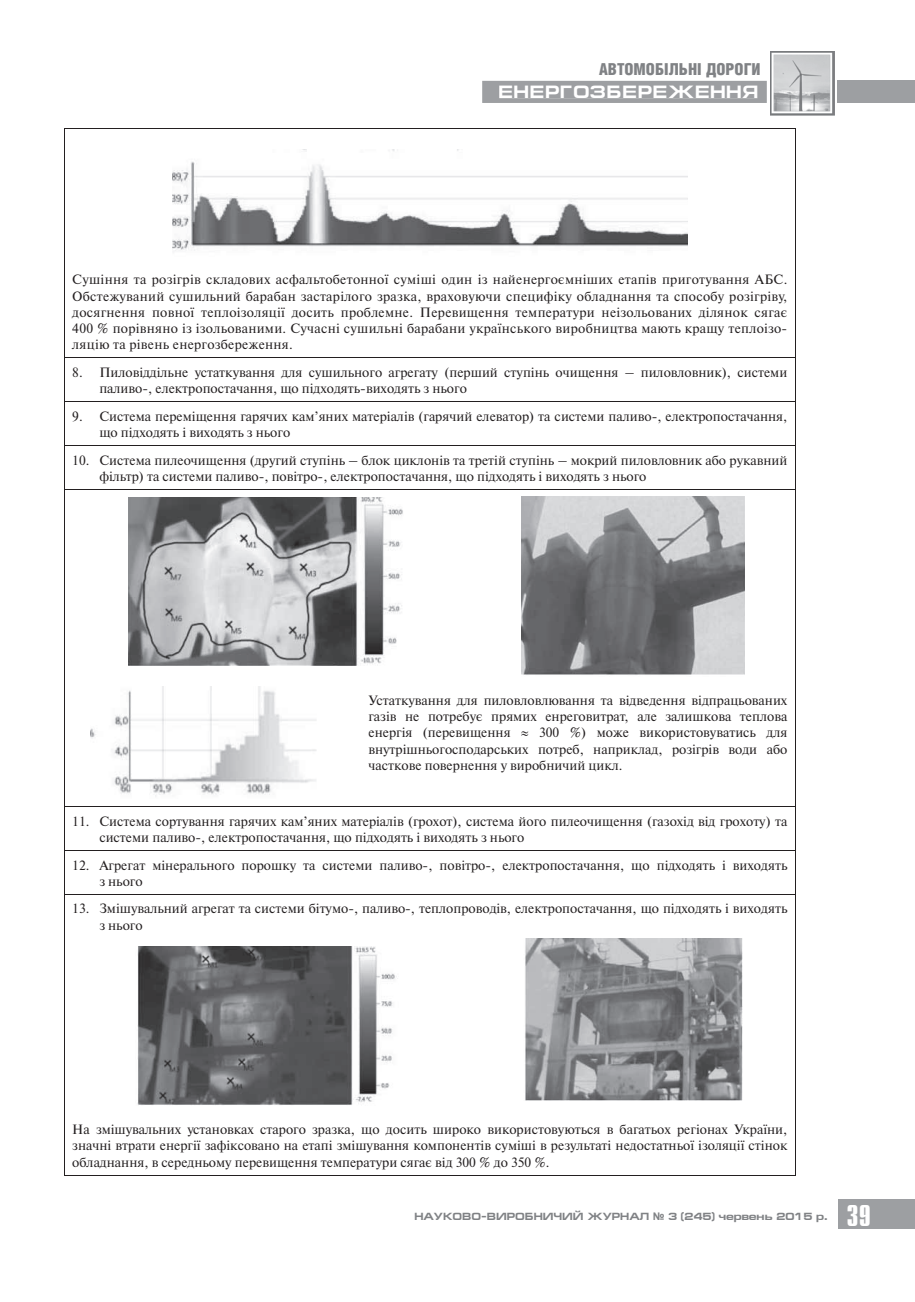
<style>
.page{position:relative;width:915px;height:1302px;background:#fff}
.page>*{position:absolute;margin:0;border:0;box-sizing:border-box;transform-origin:0 0}
.t1{font:700 30px "Compact C";color:#fff}
.t2{font:700 18px "Europe Ext";letter-spacing:.025em;color:#fff}
.t3{font:900 16.5px "Helios Cond";color:#808285}
.t4{font:13.5px/16.2px "Newton C";color:#231f20}
.t5{font:700 10.5px "Europe Ext";color:#808285}
.s1{font-family:"Arial"}
</style>
<div class="page">
<svg style="left:482px;top:81px;width:284px;height:22px;background:#9ea0a3"></svg>
<div style="left:499px;top:86px;width:258px;height:12px;background:#9d9fa2"></div>
<div style="left:837px;top:81px;width:77px;height:22px;background:#9d9fa2"></div>
<img style="left:770px;top:51px;width:64px;height:64px">
<div style="left:838px;top:1198px;width:76px;height:30px;background:#9d9fa2"></div>
<hr style="left:64px;top:128px;width:1px;height:229px;background:#231f20">
<hr style="left:794px;top:128px;width:1px;height:229px;background:#231f20">
<hr style="left:64px;top:357px;width:296px;height:1px;background:#231f20">
<hr style="left:64px;top:358px;width:1px;height:43px;background:#231f20">
<hr style="left:360px;top:357px;width:52px;height:1px;background:#231f20">
<hr style="left:412px;top:357px;width:57px;height:1px;background:#231f20">
<hr style="left:469px;top:357px;width:326px;height:1px;background:#231f20">
<hr style="left:794px;top:358px;width:1px;height:43px;background:#231f20">
<hr style="left:64px;top:401px;width:296px;height:1px;background:#231f20">
<hr style="left:64px;top:402px;width:1px;height:43px;background:#231f20">
<hr style="left:360px;top:401px;width:52px;height:1px;background:#231f20">
<hr style="left:412px;top:401px;width:57px;height:1px;background:#231f20">
<hr style="left:469px;top:401px;width:326px;height:1px;background:#231f20">
<hr style="left:794px;top:402px;width:1px;height:43px;background:#231f20">
<hr style="left:64px;top:445px;width:296px;height:1px;background:#231f20">
<hr style="left:64px;top:446px;width:1px;height:43px;background:#231f20">
<hr style="left:360px;top:445px;width:52px;height:1px;background:#231f20">
<hr style="left:412px;top:445px;width:57px;height:1px;background:#231f20">
<hr style="left:469px;top:445px;width:326px;height:1px;background:#231f20">
<hr style="left:794px;top:446px;width:1px;height:43px;background:#231f20">
<hr style="left:64px;top:489px;width:1px;height:189px;background:#231f20">
<hr style="left:794px;top:489px;width:1px;height:189px;background:#231f20">
<hr style="left:64px;top:678px;width:1px;height:128px;background:#231f20">
<hr style="left:794px;top:678px;width:1px;height:128px;background:#231f20">
<hr style="left:64px;top:806px;width:296px;height:1px;background:#231f20">
<hr style="left:64px;top:806px;width:1px;height:43px;background:#231f20">
<hr style="left:360px;top:806px;width:52px;height:1px;background:#231f20">
<hr style="left:412px;top:806px;width:57px;height:1px;background:#231f20">
<hr style="left:469px;top:806px;width:326px;height:1px;background:#231f20">
<hr style="left:794px;top:806px;width:1px;height:43px;background:#231f20">
<hr style="left:64px;top:849px;width:296px;height:1px;background:#231f20">
<hr style="left:64px;top:850px;width:1px;height:43px;background:#231f20">
<hr style="left:360px;top:849px;width:52px;height:1px;background:#231f20">
<hr style="left:412px;top:849px;width:57px;height:1px;background:#231f20">
<hr style="left:469px;top:849px;width:326px;height:1px;background:#231f20">
<hr style="left:794px;top:850px;width:1px;height:43px;background:#231f20">
<hr style="left:64px;top:894px;width:1px;height:44px;background:#231f20">
<hr style="left:794px;top:894px;width:1px;height:44px;background:#231f20">
<hr style="left:64px;top:938px;width:1px;height:176px;background:#231f20">
<hr style="left:794px;top:938px;width:1px;height:176px;background:#231f20">
<hr style="left:64px;top:1114px;width:1px;height:60px;background:#231f20">
<hr style="left:794px;top:1114px;width:1px;height:60px;background:#231f20">
<hr style="left:64px;top:1174px;width:296px;height:1px;background:#231f20">
<hr style="left:360px;top:1174px;width:52px;height:1px;background:#231f20">
<hr style="left:412px;top:1174px;width:57px;height:1px;background:#231f20">
<hr style="left:469px;top:1174px;width:326px;height:1px;background:#231f20">
<hr style="left:64px;top:489px;width:296px;height:1px;background:#231f20">
<hr style="left:360px;top:489px;width:52px;height:1px;background:#231f20">
<hr style="left:412px;top:489px;width:57px;height:1px;background:#231f20">
<hr style="left:469px;top:489px;width:326px;height:1px;background:#231f20">
<hr style="left:64px;top:893px;width:296px;height:1px;background:#231f20">
<hr style="left:360px;top:893px;width:52px;height:1px;background:#231f20">
<hr style="left:412px;top:893px;width:57px;height:1px;background:#231f20">
<hr style="left:469px;top:893px;width:326px;height:1px;background:#231f20">
<img style="left:172px;top:150px;width:514px;height:101px">
<img style="left:128px;top:498px;width:275px;height:167px">
<img style="left:521px;top:496px;width:222px;height:179px">
<img style="left:90px;top:686px;width:227px;height:111px">
<img style="left:137px;top:946px;width:260px;height:159px">
<img style="left:525px;top:938px;width:217px;height:162px">
<hr style="left:65px;top:128px;width:730px;height:1px;background:#231f20">
<p class="t3" style="left:599px;top:60px;width:163px">АВТОМОБІЛЬНI ДОРОГИ</p>
<h2 class="t2" style="left:498px;top:82px;width:262px">ЕНЕРГОЗБЕРЕЖЕННЯ</h2>
<p class="t4" style="left:72px;top:271px;width:716px;text-align:justify">Сушіння та розігрів складових асфальтобетонної суміші один із найенергоємніших етапів приготування АБС.<br>Обстежуваний сушильний барабан застарілого зразка, враховуючи специфіку обладнання та способу розігріву, досягнення повної теплоізоляції досить проблемне. Перевищення температури неізольованих ділянок сягає 400 % порівняно із ізольованими. Сучасні сушильні барабани українського виробництва мають кращу теплоізо&shy;ляцію та рівень енергозбереження.</p>
<p class="t4" style="left:99px;top:364px;width:689px;text-indent:-27px">8. Пиловіддільне устаткування для сушильного агрегату (перший ступінь очищення – пиловловник), системи паливо-, електропостачання, що підходять-виходять з нього</p>
<p class="t4" style="left:99px;top:408px;width:689px;text-indent:-27px">9. Система переміщення гарячих кам’яних матеріалів (гарячий елеватор) та системи паливо-, електропостачання, що підходять і виходять з нього</p>
<p class="t4" style="left:99px;top:452px;width:689px;text-indent:-27px">10. Система пилеочищення (другий ступінь – блок циклонів та третій ступінь – мокрий пиловловник або рукавний фільтр) та системи паливо-, повітро-, електропостачання, що підходять і виходять з нього</p>
<p class="t4" style="left:368px;top:692px;width:420px;text-align:justify">Устаткування для пиловловлювання та відведення відпрацьованих газів не потребує прямих енреговитрат, але залишкова теплова енергія (перевищення ≈ 300 %) може використовуватись для внутрішньогосподарських потреб, наприклад, розігрів води або часткове повернення у виробничий цикл.</p>
<p class="t4" style="left:99px;top:812px;width:689px;text-indent:-27px">11. Система сортування гарячих кам’яних матеріалів (грохот), система його пилеочищення (газохід від грохоту) та системи паливо-, електропостачання, що підходять і виходять з нього</p>
<p class="t4" style="left:99px;top:856px;width:689px;text-indent:-27px">12. Агрегат мінерального порошку та системи паливо-, повітро-, електропостачання, що підходять і виходять з нього</p>
<p class="t4" style="left:99px;top:900px;width:689px;text-indent:-27px">13. Змішувальний агрегат та системи бітумо-, паливо-, теплопроводів, електропостачання, що підходять і виходять з нього</p>
<p class="t4" style="left:72px;top:1121px;width:716px;text-align:justify">На змішувальних установках старого зразка, що досить широко використовуються в багатьох регіонах України, значні втрати енергії зафіксовано на етапі змішування компонентів суміші в результаті недостатньої ізоляції стінок обладнання, в середньому перевищення температури сягає від 300 % до 350 %.</p>
<p class="t5" style="left:414px;top:1210px;width:415px">НАУКОВО-ВИРОБНИЧИЙ ЖУРНАЛ <span class="s1">№</span> 3 (245) червень 2015 р.</p>
<h1 class="t1" style="left:846px;top:1200px;width:26px">39</h1>
</div>
